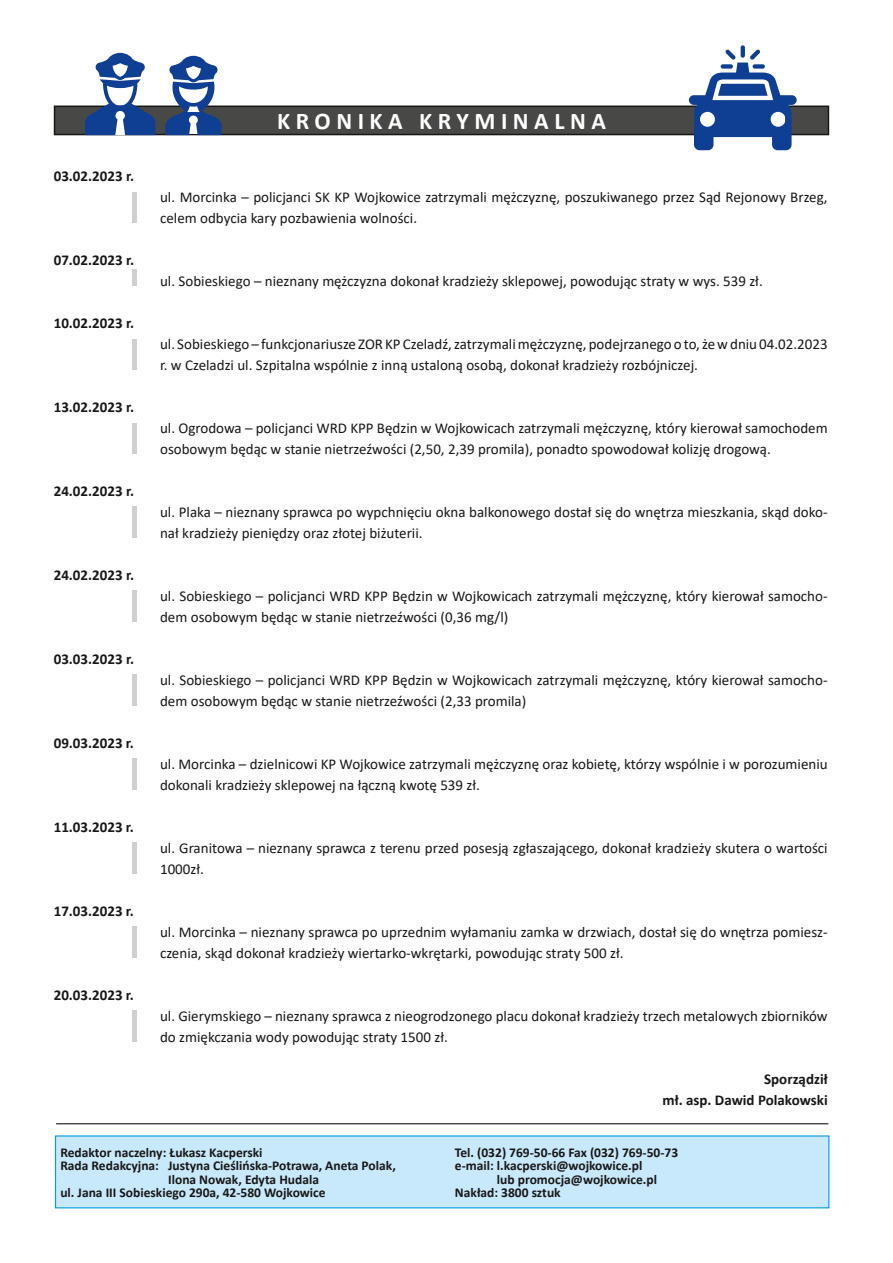
<style>
.page{position:relative;width:893px;height:1263px;background:#fff}
.page>*{position:absolute;margin:0;border:0;box-sizing:border-box;transform-origin:0 0}
.t1{font:700 24px "Calibri";letter-spacing:.23em;color:#fff}
.t2{font:15px/21px "Calibri";color:#181716}
.t3{font:700 15px/21px "Calibri";color:#181716;text-align:right}
.t4{font:700 13.5px "Calibri";color:#181716}
</style>
<div class="page">
<hr style="left:56px;top:1123px;width:772px;height:1px;background:#181716">
<div style="left:56px;top:1136px;width:773px;height:72px;background:#c8e8fb"></div>
<div style="left:55px;top:1135px;width:774px;height:73px;border:1px solid #009ee3"></div>
<div style="left:132px;top:193px;width:5px;height:30px;background:#cfd0d0"></div>
<div style="left:132px;top:270px;width:5px;height:16px;background:#cfd0d0"></div>
<div style="left:132px;top:340px;width:5px;height:30px;background:#cfd0d0"></div>
<div style="left:132px;top:424px;width:5px;height:30px;background:#cfd0d0"></div>
<div style="left:132px;top:674px;width:5px;height:32px;background:#cfd0d0"></div>
<div style="left:132px;top:590px;width:5px;height:32px;background:#cfd0d0"></div>
<div style="left:132px;top:506px;width:5px;height:32px;background:#cfd0d0"></div>
<div style="left:132px;top:758px;width:5px;height:32px;background:#cfd0d0"></div>
<div style="left:132px;top:842px;width:5px;height:32px;background:#cfd0d0"></div>
<div style="left:132px;top:926px;width:5px;height:32px;background:#cfd0d0"></div>
<div style="left:132px;top:1010px;width:5px;height:32px;background:#cfd0d0"></div>
<div style="left:55px;top:106px;width:773px;height:29px;background:#484847"></div>
<div style="left:54px;top:106px;width:775px;height:29px;border:2px solid #181716"></div>
<svg style="left:85px;top:53px;width:70px;height:82px"></svg>
<svg style="left:165px;top:56px;width:57px;height:79px"></svg>
<svg style="left:741px;top:45px;width:4px;height:13px"></svg>
<svg style="left:689px;top:49px;width:108px;height:101px"></svg>
<p class="t3" style="left:54px;top:165px;width:82px">03.02.2023 r.</p>
<p class="t3" style="left:54px;top:249px;width:82px">07.02.2023 r.</p>
<p class="t3" style="left:54px;top:312px;width:82px">10.02.2023 r.</p>
<p class="t3" style="left:54px;top:396px;width:82px">13.02.2023 r.</p>
<p class="t3" style="left:54px;top:480px;width:82px">24.02.2023 r.</p>
<p class="t3" style="left:54px;top:564px;width:82px">24.02.2023 r.</p>
<p class="t3" style="left:54px;top:648px;width:82px">03.03.2023 r.</p>
<p class="t3" style="left:54px;top:732px;width:82px">09.03.2023 r.</p>
<p class="t3" style="left:54px;top:816px;width:82px">11.03.2023 r.</p>
<p class="t3" style="left:54px;top:900px;width:82px">17.03.2023 r.</p>
<p class="t3" style="left:54px;top:984px;width:82px">20.03.2023 r.</p>
<h1 class="t1" style="left:277px;top:104px;width:330px">KRONIKA KRYMINALNA</h1>
<p class="t2" style="left:160px;top:186px;width:669px">ul. Morcinka – policjanci SK KP Wojkowice zatrzymali mężczyznę, poszukiwanego przez Sąd Rejonowy Brzeg, celem odbycia kary pozbawienia wolności.</p>
<p class="t2" style="left:160px;top:270px;width:604px">ul. Sobieskiego – nieznany mężczyzna dokonał kradzieży sklepowej, powodując straty w wys. 539 zł.</p>
<p class="t2" style="left:160px;top:333px;width:669px">ul. Sobieskiego – funkcjonariusze ZOR KP Czeladź, zatrzymali mężczyznę, podejrzanego o to, że wdniu 04.02.2023 r. w Czeladzi ul. Szpitalna wspólnie z inną ustaloną osobą, dokonał kradzieży rozbójniczej.</p>
<p class="t2" style="left:160px;top:417px;width:669px">ul. Ogrodowa – policjanci WRD KPP Będzin w Wojkowicach zatrzymali mężczyznę, który kierował samochodem osobowym będąc w stanie nietrzeźwości (2,50, 2,39 promila), ponadto spowodował kolizję drogową.</p>
<p class="t2" style="left:160px;top:501px;width:669px">ul. Plaka – nieznany sprawca po wypchnięciu okna balkonowego dostał się do wnętrza mieszkania, skąd doko&shy;nał kradzieży pieniędzy oraz złotej biżuterii.</p>
<p class="t2" style="left:160px;top:585px;width:669px">ul. Sobieskiego – policjanci WRD KPP Będzin w Wojkowicach zatrzymali mężczyznę, który kierował samocho&shy;dem osobowym będąc w stanie nietrzeźwości (0,36 mg/l)</p>
<p class="t2" style="left:160px;top:669px;width:669px">ul. Sobieskiego – policjanci WRD KPP Będzin w Wojkowicach zatrzymali mężczyznę, który kierował samocho&shy;dem osobowym będąc w stanie nietrzeźwości (2,33 promila)</p>
<p class="t2" style="left:160px;top:753px;width:669px">ul. Morcinka – dzielnicowi KP Wojkowice zatrzymali mężczyznę oraz kobietę, którzy wspólnie i w porozumieniu dokonali kradzieży sklepowej na łączną kwotę 539 zł.</p>
<p class="t2" style="left:160px;top:837px;width:669px">ul. Granitowa – nieznany sprawca z terenu przed posesją zgłaszającego, dokonał kradzieży skutera o wartości<br>1000zł.</p>
<p class="t2" style="left:160px;top:921px;width:669px">ul. Morcinka – nieznany sprawca po uprzednim wyłamaniu zamka w drzwiach, dostał się do wnętrza pomiesz&shy;czenia, skąd dokonał kradzieży wiertarko-wkrętarki, powodując straty 500 zł.</p>
<p class="t2" style="left:160px;top:1005px;width:669px">ul. Gierymskiego – nieznany sprawca z nieogrodzonego placu dokonał kradzieży trzech metalowych zbiorników do zmiękczania wody powodując straty 1500 zł.</p>
<p class="t3" style="left:663px;top:1068px;width:167px">Sporządził<br>mł. asp. Dawid Polakowski</p>
<p class="t4" style="left:60px;top:1143px;width:204px">Redaktor naczelny: Łukasz Kacperski</p>
<p class="t4" style="left:60px;top:1156px;width:337px">Rada Redakcyjna: Justyna Cieślińska-Potrawa, Aneta Polak,</p>
<p class="t4" style="left:168px;top:1170px;width:152px">Ilona Nowak, Edyta Hudala</p>
<p class="t4" style="left:60px;top:1183px;width:267px">ul. Jana III Sobieskiego 290a, 42-580 Wojkowice</p>
<p class="t4" style="left:455px;top:1143px;width:225px">Tel. (032) 769-50-66 Fax (032) 769-50-73</p>
<p class="t4" style="left:455px;top:1156px;width:189px">e-mail: l.kacperski@wojkowice.pl</p>
<p class="t4" style="left:497px;top:1170px;width:162px">lub promocja@wojkowice.pl</p>
<p class="t4" style="left:455px;top:1183px;width:107px">Nakład: 3800 sztuk</p>
</div>
